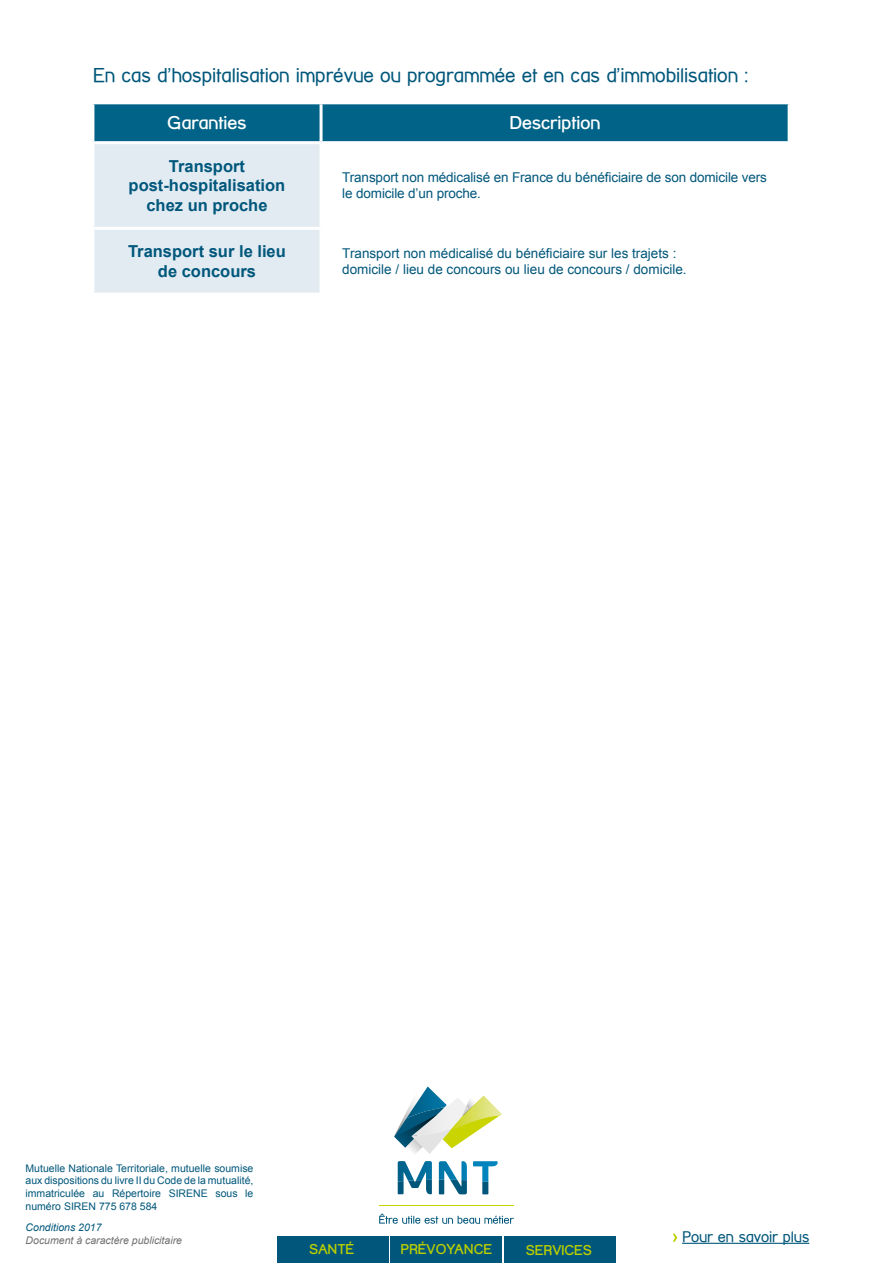
<style>
.page{position:relative;width:893px;height:1263px;background:#fff}
.page>*{position:absolute;margin:0;border:0;box-sizing:border-box;transform-origin:0 0}
.t1{font:19.5px "Street Corner";letter-spacing:-.01em;color:#00577b}
.t2{font:18px "Street Corner Bold modif";color:#fff}
.t3{font:700 16.5px/19.8px "Arial";color:#00577b;text-align:center}
.t4{font:15px "Street Corner";letter-spacing:-.01em;color:#00577b}
.t5{font:13.95px "Street Corner Bold modif";color:#bccf00}
.t6{font:13.5px/16.2px "Arial";color:#00577b}
.t7{font:10.5px/12.6px "Arial";color:#00577b;text-align:justify}
.t8{font:italic 10.5px "Arial";color:#706f6f}
.t9{font:italic 10.5px "Arial";color:#00577b}
</style>
<div class="page">
<svg style="left:94px;top:104px;width:694px;height:189px;background:#80b0c3"></svg>
<svg style="left:323px;top:144px;width:465px;height:149px"></svg>
<hr style="left:320px;top:104px;width:3px;height:37px;background:#fff">
<hr style="left:91px;top:141px;width:230px;height:3px;background:#fff">
<hr style="left:321px;top:141px;width:470px;height:3px;background:#fff">
<hr style="left:320px;top:144px;width:3px;height:83px;background:#fff">
<hr style="left:91px;top:227px;width:230px;height:3px;background:#fff">
<hr style="left:321px;top:227px;width:470px;height:3px;background:#fff">
<hr style="left:320px;top:230px;width:3px;height:63px;background:#fff">
<div style="left:277px;top:1236px;width:111px;height:27px;background:#00577b"></div>
<div style="left:391px;top:1236px;width:111px;height:27px;background:#00577b"></div>
<div style="left:505px;top:1236px;width:111px;height:27px;background:#00577b"></div>
<svg style="left:379px;top:1213px;width:135px;height:11px"></svg>
<hr style="left:379px;top:1205px;width:135px;height:1px;background:#cad400">
<svg style="left:394px;top:1086px;width:108px;height:108px"></svg>
<hr style="left:682px;top:1243px;width:127px;height:1px;background:#00577b">
<svg style="left:673px;top:1234px;width:4px;height:8px"></svg>
<h1 class="t1" style="left:94px;top:64px;width:657px">En cas d’hospitalisation imprévue ou programmée et en cas d’immobilisation :</h1>
<h2 class="t2" style="left:167px;top:113px;width:81px">Garanties</h2>
<h2 class="t2" style="left:510px;top:113px;width:92px">Description</h2>
<p class="t3" style="left:129px;top:156px;width:158px">Transport post-hospitalisation chez un proche</p>
<p class="t6" style="left:342px;top:170px;width:426px">Transport non médicalisé en France du bénéficiaire de son domicile vers le domicile d’un proche.</p>
<p class="t3" style="left:128px;top:242px;width:159px">Transport sur le lieu de concours</p>
<p class="t6" style="left:342px;top:245px;width:346px">Transport non médicalisé du bénéficiaire sur les trajets : domicile / lieu de concours ou lieu de concours / domicile.</p>
<p class="t7" style="left:26px;top:1162px;width:229px">Mutuelle Nationale Territoriale, mutuelle soumise aux dispositions du livre II du Code de la mutualité, immatriculée au Répertoire SIRENE sous le numéro SIREN 775 678 584</p>
<p class="t8" style="left:26px;top:1233px;width:158px">Document à caractère publicitaire</p>
<p class="t9" style="left:26px;top:1220px;width:77px">Conditions 2017</p>
<p class="t5" style="left:309px;top:1241px;width:46px">SANTÉ</p>
<p class="t5" style="left:400px;top:1241px;width:93px">PRÉVOYANCE</p>
<p class="t5" style="left:526px;top:1242px;width:67px">SERVICES</p>
<p class="t4" style="left:682px;top:1228px;width:129px">Pour en savoir plus</p>
</div>
